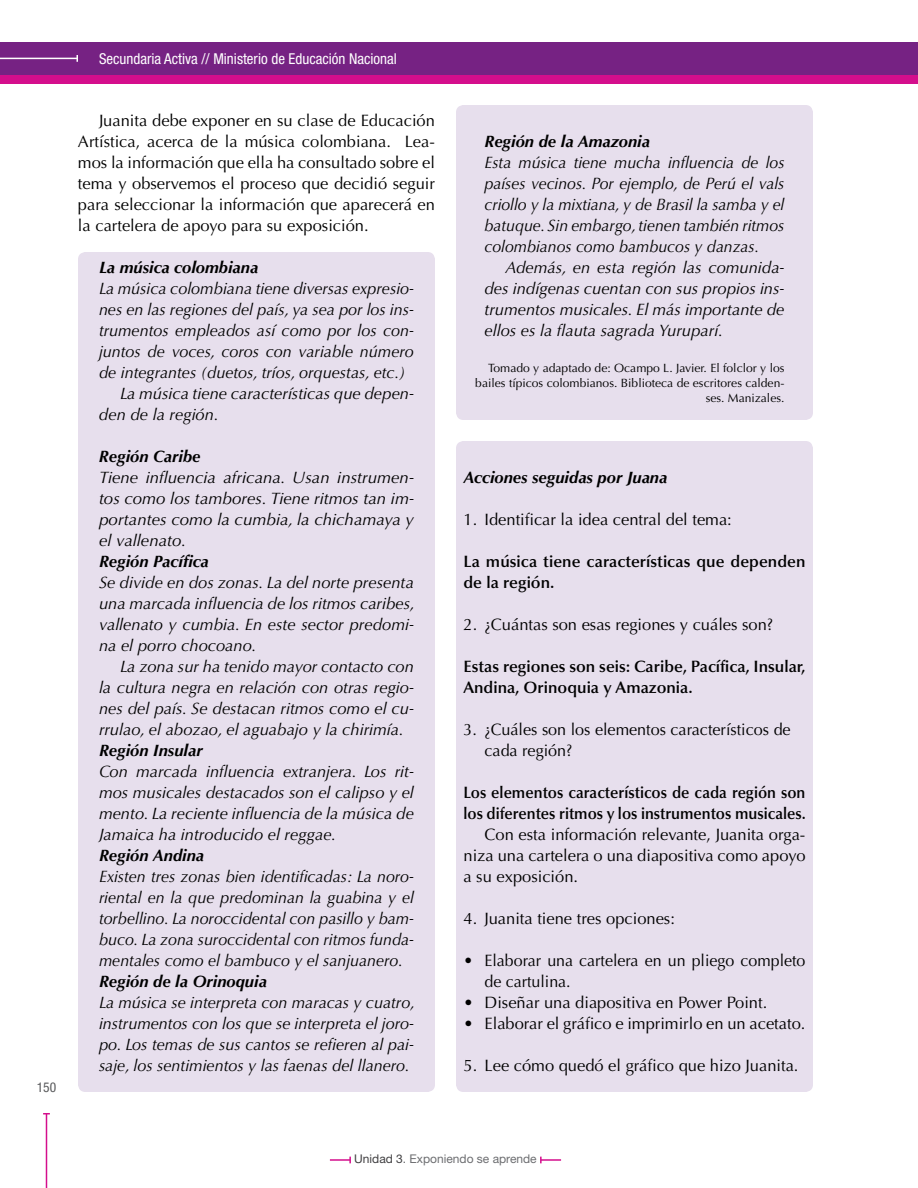
<style>
.page{position:relative;width:918px;height:1188px;background:#fff}
.page>*{position:absolute;margin:0;border:0;box-sizing:border-box;transform-origin:0 0}
.t1{font:italic 16.5px/21px "Optima LT Std";color:#000;text-align:justify}
.t2{font:16.5px/21px "Optima LT Std";color:#000;text-align:justify}
.t3{font:italic 16.5px/21px "Optima LT Std";color:#000;text-align:justify;scale:.96 1}
.t4{font:italic 700 16.5px "Optima LT Std";color:#000}
.t5{font:600 16.5px/21px "Optima LT Std";color:#000}
.t6{font:600 16.5px/21px "Optima LT Std";color:#000;scale:.94 1}
.t7{font:condensed 15px "Helvetica Neue LT Std";color:#fff}
.t8{font:condensed 13.5px "Helvetica Neue LT Std";color:#58595b}
.t9{font:12px/15px "Optima LT Std";color:#000;text-align:right}
.t10{font:12px "Helvetica Neue LT Std";color:#6d6e71}
.s1{color:#414042}
</style>
<div class="page">
<hr style="left:46px;top:1114px;width:1px;height:74px;background:#d40e8c">
<div style="left:78px;top:252px;width:357px;height:840px;background:#e7dfed;border-radius:8px"></div>
<div style="left:456px;top:105px;width:357px;height:315px;background:#e7dfed;border-radius:8px"></div>
<div style="left:456px;top:441px;width:357px;height:651px;background:#e7dfed;border-radius:8px"></div>
<div style="left:0;top:72px;width:918px;height:12px;background:#d40e8c"></div>
<div style="left:0;top:42px;width:918px;height:33px;background:#762283"></div>
<hr style="left:0;top:58px;width:77px;height:1px;background:#fff">
<svg style="left:76px;top:55px;width:2px;height:7px"></svg>
<hr style="left:330px;top:1159px;width:20px;height:2px;background:#d40e8c">
<svg style="left:349px;top:1157px;width:2px;height:6px"></svg>
<hr style="left:541px;top:1159px;width:20px;height:2px;background:#d40e8c">
<svg style="left:540px;top:1157px;width:2px;height:6px"></svg>
<p class="t8" style="left:37px;top:1079px;width:21px">150</p>
<p class="t7" style="left:99px;top:50px;width:299px">Secundaria Activa // Ministerio de Educación Nacional</p>
<p class="t2" style="left:78px;top:110px;width:359px;text-indent:21px">Juanita debe exponer en su clase de Educación Artística, acerca de la música colombiana. Lea&shy;mos la información que ella ha consultado sobre el tema y observemos el proceso que decidió seguir para seleccionar la información que aparecerá en la cartelera de apoyo para su exposición.</p>
<p class="t4" style="left:99px;top:258px;width:161px">La música colombiana</p>
<p class="t1" style="left:99px;top:278px;width:317px">La música colombiana tiene diversas expresio-</p>
<p class="t1" style="left:99px;top:299px;width:316px">nes en las regiones del país, ya sea por los ins-</p>
<p class="t1" style="left:99px;top:320px;width:316px">trumentos empleados así como por los con-</p>
<p class="t1" style="left:99px;top:341px;width:316px">juntos de voces, coros con variable número</p>
<p class="t1" style="left:99px;top:362px;width:308px">de integrantes (duetos, tríos, orquestas, etc.)</p>
<p class="t1" style="left:120px;top:383px;width:296px">La música tiene características que depen-</p>
<p class="t1" style="left:99px;top:404px;width:121px">den de la región.</p>
<p class="t4" style="left:99px;top:447px;width:103px">Región Caribe</p>
<p class="t1" style="left:99px;top:467px;width:317px">Tiene influencia africana. Usan instrumen&shy;tos como los tambores. Tiene ritmos tan im&shy;portantes como la cumbia, la chichamaya y el vallenato.</p>
<p class="t4" style="left:99px;top:552px;width:111px">Región Pacífica</p>
<p class="t1" style="left:99px;top:572px;width:317px">Se divide en dos zonas. La del norte presenta una marcada influencia de los ritmos caribes, vallenato y cumbia. En este sector predomi&shy;na el porro chocoano.</p>
<p class="t1" style="left:99px;top:656px;width:317px;text-indent:21px">La zona sur ha tenido mayor contacto con la cultura negra en relación con otras regio&shy;nes del país. Se destacan ritmos como el cu&shy;rrulao, el abozao, el aguabajo y la chirimía.</p>
<p class="t4" style="left:99px;top:741px;width:105px">Región Insular</p>
<p class="t1" style="left:99px;top:761px;width:317px">Con marcada influencia extranjera. Los rit&shy;mos musicales destacados son el calipso y el mento. La reciente influencia de la música de Jamaica ha introducido el reggae.</p>
<p class="t4" style="left:99px;top:846px;width:107px">Región Andina</p>
<p class="t1" style="left:99px;top:866px;width:317px">Existen tres zonas bien identificadas: La noro&shy;riental en la que predominan la guabina y el torbellino. La noroccidental con pasillo y bam&shy;buco. La zona suroccidental con ritmos funda&shy;mentales como el bambuco y el sanjuanero.</p>
<p class="t4" style="left:99px;top:972px;width:169px">Región de la Orinoquia</p>
<p class="t1" style="left:99px;top:992px;width:317px">La música se interpreta con maracas y cuatro, instrumentos con los que se interpreta el joro&shy;po. Los temas de sus cantos se refieren al pai&shy;saje, los sentimientos y las faenas del llanero.</p>
<p class="t4" style="left:484px;top:132px;width:167px">Región de la Amazonia</p>
<p class="t3" style="left:484px;top:152px;width:314px">Esta música tiene mucha influencia de los países vecinos. Por ejemplo, de Perú el vals criollo y la mixtiana, y de Brasil la samba y el batuque. Sin embargo, tienen también ritmos colombianos como bambucos y danzas.</p>
<p class="t1" style="left:484px;top:257px;width:302px;text-indent:21px">Además, en esta región las comunida&shy;des indígenas cuentan con sus propios ins&shy;trumentos musicales. El más importante de ellos es la flauta sagrada Yuruparí.</p>
<p class="t9" style="left:475px;top:361px;width:311px">Tomado y adaptado de: Ocampo L. Javier. El folclor y los bailes típicos colombianos. Biblioteca de escritores calden&shy;ses. Manizales.</p>
<p class="t4" style="left:464px;top:468px;width:205px">Acciones seguidas por Juana</p>
<p class="t2" style="left:464px;top:509px;width:270px">1. Identificar la idea central del tema:</p>
<p class="t5" style="left:464px;top:551px;width:343px">La música tiene características que dependen de la región.</p>
<p class="t2" style="left:464px;top:614px;width:311px">2. ¿Cuántas son esas regiones y cuáles son?</p>
<p class="t5" style="left:464px;top:656px;width:344px">Estas regiones son seis: Caribe, Pacífica, Insular,<br>Andina, Orinoquia y Amazonia.</p>
<p class="t2" style="left:485px;top:719px;width:308px;text-indent:-21px">3. ¿Cuáles son los elementos característicos de cada región?</p>
<p class="t6" style="left:464px;top:782px;width:366px">Los elementos característicos de cada región son los diferentes ritmos y los instrumentos musicales.</p>
<p class="t2" style="left:463px;top:824px;width:344px;text-indent:21px">Con esta información relevante, Juanita orga&shy;niza una cartelera o una diapositiva como apoyo a su exposición.</p>
<p class="t2" style="left:463px;top:908px;width:213px">4. Juanita tiene tres opciones:</p>
<p class="t2" style="left:484px;top:950px;width:323px;text-indent:-21px">• Elaborar una cartelera en un pliego completo de cartulina.</p>
<p class="t2" style="left:464px;top:992px;width:305px">• Diseñar una diapositiva en Power Point.</p>
<p class="t2" style="left:464px;top:1013px;width:343px">• Elaborar el gráfico e imprimirlo en un acetato.</p>
<p class="t2" style="left:464px;top:1055px;width:337px">5. Lee cómo quedó el gráfico que hizo Juanita.</p>
<p class="t10" style="left:354px;top:1152px;width:184px"><span class="s1">Unidad 3</span>. Exponiendo se aprende</p>
</div>
